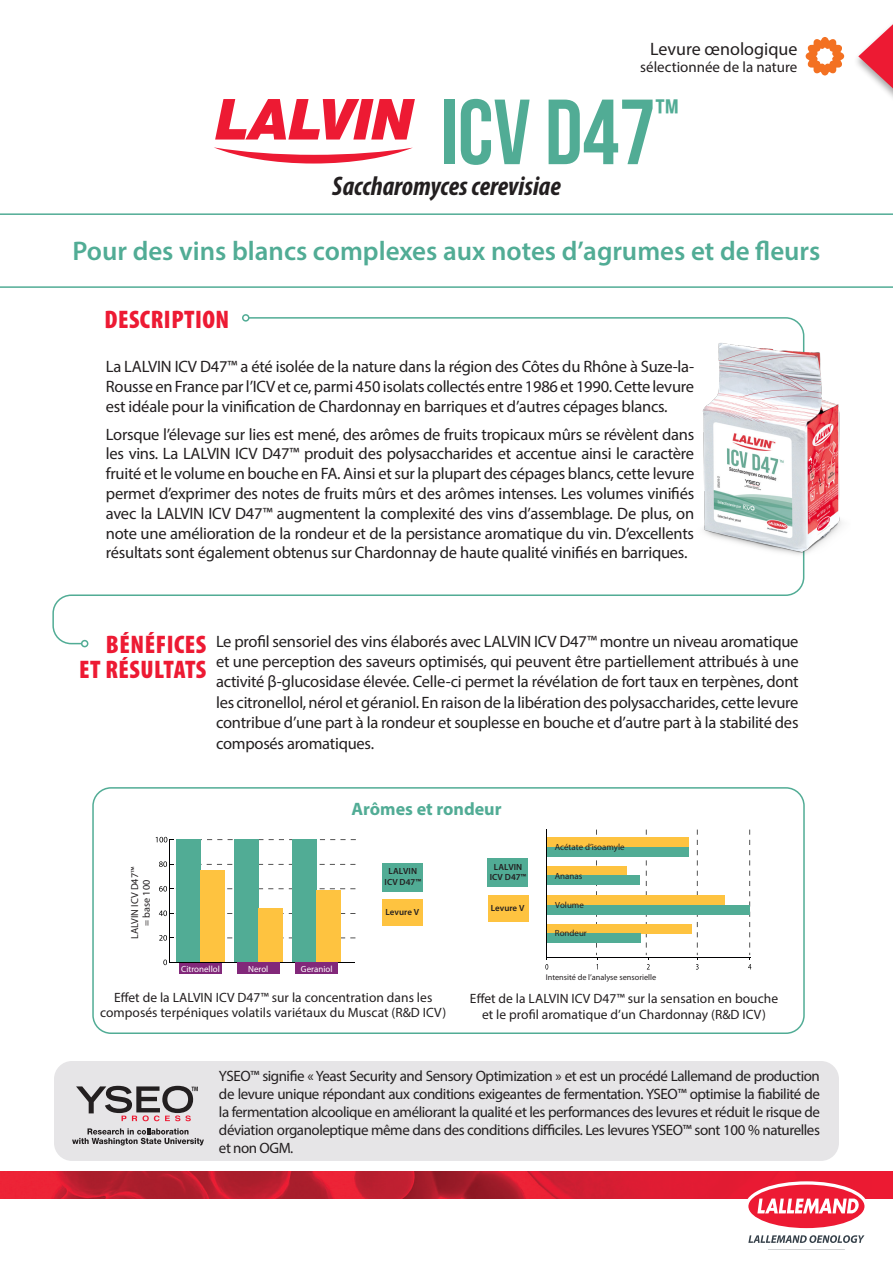
<style>
.page{position:relative;width:893px;height:1263px;background:#fff}
.page>*{position:absolute;margin:0;border:0;box-sizing:border-box;transform-origin:0 0}
.t1{font:92.25px "Bebas Neue";color:#51ac95}
.t2{font:39.6px "Bebas Neue";color:#51ac95}
.t3{font:600 27px "Myriad Pro";color:#51ac95}
.t4{font:italic 700 condensed 27px "Myriad Pro";color:#231f20}
.t5{font:900 condensed 25.5px/25.5px "Myriad Pro";letter-spacing:.02em;color:#ed1a33;text-align:right}
.t6{font:18px "Myriad Pro";color:#231f20}
.t7{font:700 18px "Myriad Pro";color:#51ac95}
.t8{font:16.5px/19.8px "Myriad Pro";letter-spacing:-.015em;color:#231f20;text-align:justify}
.t9{font:15px/18px "Myriad Pro";letter-spacing:-.03em;color:#231f20;text-align:justify}
.t10{font:15px "Myriad Pro";color:#231f20}
.t11{font:13.5px/15px "Myriad Pro";letter-spacing:.005em;color:#231f20;text-align:center}
.t12{font:10.2px/11.4px "Myriad Pro";color:#231f20;text-align:center}
.t13{font:600 8.85px/10.6px "Myriad Pro";letter-spacing:.005em;color:#231f20;text-align:center}
.t14{font:8.85px "Myriad Pro";color:#231f20}
.t15{font:8.85px "Myriad Pro";color:#fff}
.t16{font:8.25px "Myriad Pro";color:#231f20}
</style>
<div class="page">
<svg style="left:858px;top:24px;width:35px;height:73px"></svg>
<svg style="left:806px;top:37px;width:38px;height:38px"></svg>
<img style="left:0;top:1171px;width:893px;height:27px">
<svg style="left:745px;top:1181px;width:123px;height:62px"></svg>
<div style="left:54px;top:1061px;width:785px;height:100px;background:#e6e5e7;border-radius:18px"></div>
<svg style="left:76px;top:1086px;width:122px;height:35px"></svg>
<svg style="left:72px;top:1128px;width:132px;height:17px"></svg>
<div style="left:92px;top:787px;width:713px;height:247px;border:2px solid #51ac95;border-radius:18px"></div>
<svg style="left:0;top:213px;width:893px;height:75px"></svg>
<svg style="left:214px;top:147px;width:199px;height:17px"></svg>
<svg style="left:215px;top:99px;width:200px;height:41px"></svg>
<svg style="left:52px;top:316px;width:753px;height:329px"></svg>
<div style="left:81px;top:640px;width:7px;height:7px;border:2px solid #51ac95;border-radius:50%"></div>
<div style="left:242px;top:314px;width:7px;height:8px;border:2px solid #51ac95;border-radius:50%"></div>
<img style="left:694px;top:337px;width:148px;height:223px">
<hr style="left:169px;top:839px;width:1px;height:123px;background:#000001">
<svg style="left:159px;top:935px;width:134px;height:6px"></svg>
<svg style="left:159px;top:910px;width:134px;height:6px"></svg>
<svg style="left:159px;top:886px;width:134px;height:5px"></svg>
<svg style="left:320px;top:888px;width:35px;height:1px"></svg>
<svg style="left:159px;top:861px;width:134px;height:6px"></svg>
<svg style="left:320px;top:864px;width:35px;height:1px"></svg>
<svg style="left:156px;top:837px;width:66px;height:5px"></svg>
<svg style="left:269px;top:839px;width:87px;height:1px"></svg>
<div style="left:179px;top:962px;width:43px;height:12px;background:#82287a"></div>
<div style="left:177px;top:839px;width:24px;height:123px;background:#51ac95"></div>
<div style="left:201px;top:870px;width:24px;height:92px;background:#fec340"></div>
<div style="left:235px;top:839px;width:24px;height:123px;background:#51ac95"></div>
<div style="left:259px;top:908px;width:24px;height:54px;background:#fec340"></div>
<div style="left:293px;top:839px;width:24px;height:123px;background:#51ac95"></div>
<div style="left:317px;top:890px;width:24px;height:72px;background:#fec340"></div>
<svg style="left:163px;top:959px;width:7px;height:6px"></svg>
<hr style="left:170px;top:962px;width:185px;height:1px;background:#000001">
<div style="left:382px;top:863px;width:41px;height:28px;background:#51ac95"></div>
<div style="left:383px;top:900px;width:40px;height:26px;background:#fec340"></div>
<div style="left:237px;top:962px;width:43px;height:12px;background:#82287a"></div>
<div style="left:295px;top:962px;width:43px;height:12px;background:#82287a"></div>
<svg style="left:545px;top:964px;width:3px;height:5px"></svg>
<svg style="left:596px;top:829px;width:1px;height:36px"></svg>
<svg style="left:596px;top:914px;width:2px;height:55px"></svg>
<svg style="left:646px;top:829px;width:1px;height:36px"></svg>
<svg style="left:646px;top:871px;width:1px;height:24px"></svg>
<svg style="left:646px;top:914px;width:1px;height:33px"></svg>
<svg style="left:646px;top:953px;width:4px;height:16px"></svg>
<svg style="left:697px;top:829px;width:1px;height:36px"></svg>
<svg style="left:697px;top:871px;width:1px;height:24px"></svg>
<svg style="left:697px;top:914px;width:1px;height:33px"></svg>
<svg style="left:696px;top:953px;width:3px;height:16px"></svg>
<svg style="left:749px;top:829px;width:1px;height:36px"></svg>
<svg style="left:749px;top:871px;width:1px;height:34px"></svg>
<svg style="left:749px;top:914px;width:1px;height:33px"></svg>
<svg style="left:748px;top:953px;width:3px;height:16px"></svg>
<hr style="left:547px;top:957px;width:204px;height:1px;background:#000001">
<div style="left:547px;top:923px;width:145px;height:10px;background:#fec340"></div>
<div style="left:547px;top:933px;width:94px;height:10px;background:#51ac95"></div>
<div style="left:547px;top:895px;width:177px;height:10px;background:#fec340"></div>
<div style="left:547px;top:905px;width:203px;height:9px;background:#51ac95"></div>
<div style="left:547px;top:865px;width:80px;height:10px;background:#fec340"></div>
<div style="left:547px;top:875px;width:93px;height:10px;background:#51ac95"></div>
<div style="left:547px;top:837px;width:142px;height:10px;background:#fec340"></div>
<div style="left:547px;top:847px;width:142px;height:9px;background:#51ac95"></div>
<hr style="left:546px;top:829px;width:1px;height:131px;background:#000001">
<div style="left:488px;top:858px;width:40px;height:29px;background:#51ac95"></div>
<div style="left:488px;top:895px;width:41px;height:26px;background:#fec340"></div>
<p class="t6" style="left:650px;top:38px;width:149px">Levure œnologique</p>
<p class="t10" style="left:640px;top:57px;width:159px">sélectionnée de la nature</p>
<h1 class="t1" style="left:440px;top:82px;width:217px">ICV d47</h1>
<h2 class="t2" style="left:656px;top:91px;width:25px">™</h2>
<h3 class="t4" style="left:332px;top:169px;width:230px">Saccharomyces cerevisiae</h3>
<h3 class="t3" style="left:72px;top:234px;width:749px">Pour des vins blancs complexes aux notes d’agrumes et de fleurs</h3>
<h3 class="t5" style="left:104px;top:306px;width:126px">DESCRIPTION</h3>
<p class="t8" style="left:106px;top:356px;width:590px">La LALVIN ICV D47™ a été isolée de la nature dans la région des Côtes du Rhône à Suze-la-Rousse en France par l’ICV et ce, parmi 450 isolats collectés entre 1986 et 1990. Cette levure est idéale pour la vinification de Chardonnay en barriques et d’autres cépages blancs.</p>
<p class="t8" style="left:106px;top:424px;width:590px">Lorsque l’élevage sur lies est mené, des arômes de fruits tropicaux mûrs se révèlent dans les vins. La LALVIN ICV D47™ produit des polysaccharides et accentue ainsi le caractère fruité et le volume en bouche en FA. Ainsi et sur la plupart des cépages blancs, cette levure permet d’exprimer des notes de fruits mûrs et des arômes intenses. Les volumes vinifiés avec la LALVIN ICV D47™ augmentent la complexité des vins d’assemblage. De plus, on note une amélioration de la rondeur et de la persistance aromatique du vin. D’excellents résultats sont également obtenus sur Chardonnay de haute qualité vinifiés en barriques.</p>
<h3 class="t5" style="left:79px;top:631px;width:129px">BÉNÉFICES<br>ET RÉSULTATS</h3>
<p class="t8" style="left:216px;top:630px;width:584px;line-height:20.4px">Le profil sensoriel des vins élaborés avec LALVIN ICV D47™ montre un niveau aromatique et une perception des saveurs optimisés, qui peuvent être partiellement attribués à une activité β-glucosidase élevée. Celle-ci permet la révélation de fort taux en terpènes, dont les citronellol, nérol et géraniol. En raison de la libération des polysaccharides, cette levure contribue d’une part à la rondeur et souplesse en bouche et d’autre part à la stabilité des composés aromatiques.</p>
<p class="t12" style="left:129px;top:939px;width:74px;rotate:-90deg">LALVIN ICV D47™ = base 100</p>
<p class="t15" style="left:181px;top:963px;width:40px">Citronellol</p>
<p class="t15" style="left:248px;top:963px;width:22px">Nerol</p>
<p class="t15" style="left:301px;top:963px;width:33px">Geraniol</p>
<p class="t7" style="left:351px;top:797px;width:152px">Arômes et rondeur</p>
<p class="t13" style="left:385px;top:865px;width:38px">LALVIN<br>ICV D47™</p>
<p class="t13" style="left:386px;top:907px;width:35px">Levure V</p>
<p class="t13" style="left:490px;top:861px;width:38px">LALVIN<br>ICV D47™</p>
<p class="t13" style="left:491px;top:902px;width:35px">Levure V</p>
<p class="t14" style="left:555px;top:841px;width:71px">Acétate d’isoamyle</p>
<p class="t14" style="left:555px;top:870px;width:29px">Ananas</p>
<p class="t14" style="left:555px;top:899px;width:30px">Volume</p>
<p class="t14" style="left:555px;top:928px;width:34px">Rondeur</p>
<p class="t16" style="left:546px;top:972px;width:112px">Intensité de l’analyse sensorielle</p>
<p class="t11" style="left:100px;top:990px;width:348px">Effet de la LALVIN ICV D47™ sur la concentration dans les composés terpéniques volatils variétaux du Muscat (R&amp;D ICV)</p>
<p class="t11" style="left:470px;top:990px;width:310px;line-height:16.2px">Effet de la LALVIN ICV D47™ sur la sensation en bouche et le profil aromatique d’un Chardonnay (R&amp;D ICV)</p>
<p class="t9" style="left:219px;top:1067px;width:603px">YSEO™ signifie « Yeast Security and Sensory Optimization » et est un procédé Lallemand de production de levure unique répondant aux conditions exigeantes de fermentation. YSEO™ optimise la fiabilité de la fermentation alcoolique en améliorant la qualité et les performances des levures et réduit le risque de déviation organoleptique même dans des conditions difficiles. Les levures YSEO™ sont 100 % naturelles et non OGM.</p>
</div>
